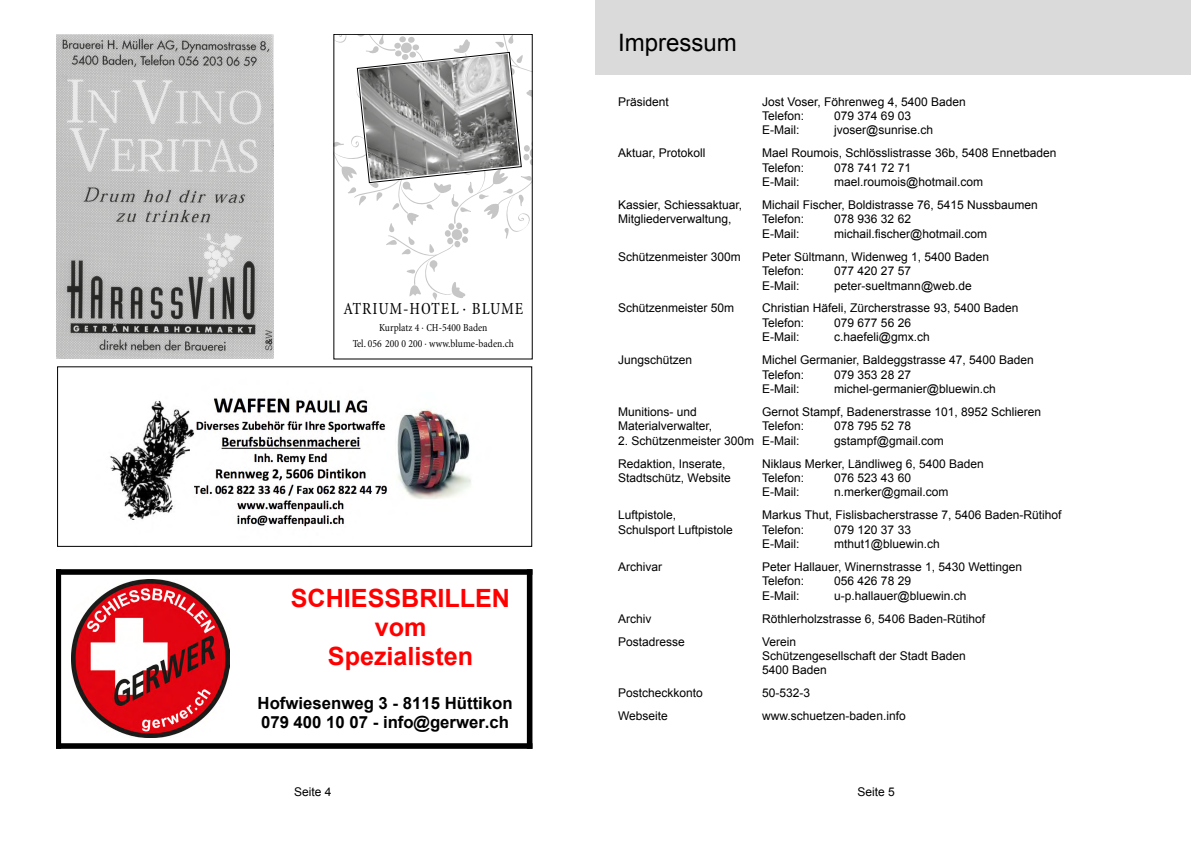
<style>
.page{position:relative;width:1191px;height:842px;background:#fff}
.page>*{position:absolute;margin:0;border:0;box-sizing:border-box;transform-origin:0 0}
.t1{font:700 25.1px/28.9px "Arial";color:#f00;text-align:center}
.t2{font:24px "Arial";color:#000}
.t3{font:condensed 17.1px "Minion";letter-spacing:.05em;color:#000}
.t4{font:700 16.8px/19.3px "Arial";color:#000}
.t5{font:12px/14.4px "Arial";color:#000}
.t6{font:condensed 10.8px/16.2px "Minion";letter-spacing:.005em;color:#000;text-align:center}
</style>
<div class="page">
<div style="left:595px;top:0;width:596px;height:74px;background:#dadada"></div>
<img style="left:110px;top:398px;width:361px;height:129px">
<div style="left:57px;top:367px;width:475px;height:180px;border:1px solid #000"></div>
<img style="left:57px;top:34px;width:217px;height:324px">
<img style="left:71px;top:580px;width:158px;height:158px">
<div style="left:57px;top:569px;width:475px;height:6px;background:#000"></div>
<div style="left:527px;top:569px;width:5px;height:180px;background:#000"></div>
<div style="left:57px;top:743px;width:475px;height:6px;background:#000"></div>
<hr style="left:57px;top:569px;width:4px;height:180px;background:#000">
<svg style="left:334px;top:34px;width:198px;height:267px"></svg>
<img style="left:359px;top:54px;width:160px;height:127px">
<h2 class="t2" style="left:618px;top:27px;width:120px">Impressum</h2>
<p class="t5" style="left:618px;top:94px;width:52px">Präsident</p>
<p class="t5" style="left:762px;top:94px;width:205px">Jost Voser, Föhrenweg 4, 5400 Baden<br>Telefon:</p>
<p class="t5" style="left:834px;top:109px;width:78px">079 374 69 03</p>
<p class="t5" style="left:762px;top:123px;width:39px">E-Mail:</p>
<p class="t5" style="left:834px;top:123px;width:100px">jvoser@sunrise.ch</p>
<p class="t5" style="left:618px;top:146px;width:89px">Aktuar, Protokoll</p>
<p class="t5" style="left:762px;top:146px;width:296px">Mael Roumois, Schlösslistrasse 36b, 5408 Ennetbaden<br>Telefon:</p>
<p class="t5" style="left:834px;top:160px;width:78px">078 741 72 71</p>
<p class="t5" style="left:762px;top:175px;width:39px">E-Mail:</p>
<p class="t5" style="left:834px;top:175px;width:150px">mael.roumois@hotmail.com</p>
<p class="t5" style="left:618px;top:198px;width:126px">Kassier, Schiessaktuar,</p>
<p class="t5" style="left:762px;top:198px;width:277px">Michail Fischer, Boldistrasse 76, 5415 Nussbaumen</p>
<p class="t5" style="left:618px;top:212px;width:115px">Mitgliederverwaltung,</p>
<p class="t5" style="left:762px;top:212px;width:44px">Telefon:</p>
<p class="t5" style="left:834px;top:212px;width:78px">078 936 32 62</p>
<p class="t5" style="left:762px;top:227px;width:39px">E-Mail:</p>
<p class="t5" style="left:834px;top:227px;width:154px">michail.fischer@hotmail.com</p>
<p class="t5" style="left:618px;top:249px;width:124px">Schützenmeister 300m</p>
<p class="t5" style="left:762px;top:249px;width:228px">Peter Sültmann, Widenweg 1, 5400 Baden<br>Telefon:</p>
<p class="t5" style="left:834px;top:264px;width:78px">077 420 27 57</p>
<h3 class="t3" style="left:343px;top:300px;width:181px">ATRIUM-HOTEL · BLUME</h3>
<p class="t6" style="left:353px;top:319px;width:163px">Kurplatz 4 · CH-5400 Baden<br>Tel. 056 200 0 200 · www.blume-baden.ch</p>
<h1 class="t1" style="left:291px;top:586px;width:221px">SCHIESSBRILLEN vom<br>Spezialisten</h1>
<h3 class="t4" style="left:258px;top:695px;width:256px">Hofwiesenweg 3 - 8115 Hüttikon<br>079 400 10 07 - info@gerwer.ch</h3>
<p class="t5" style="left:762px;top:278px;width:39px">E-Mail:</p>
<p class="t5" style="left:834px;top:278px;width:139px">peter-sueltmann@web.de</p>
<p class="t5" style="left:618px;top:301px;width:118px">Schützenmeister 50m</p>
<p class="t5" style="left:762px;top:301px;width:258px">Christian Häfeli, Zürcherstrasse 93, 5400 Baden<br>Telefon:</p>
<p class="t5" style="left:834px;top:316px;width:78px">079 677 56 26</p>
<p class="t5" style="left:762px;top:330px;width:39px">E-Mail:</p>
<p class="t5" style="left:834px;top:330px;width:97px">c.haefeli@gmx.ch</p>
<p class="t5" style="left:618px;top:353px;width:76px">Jungschützen</p>
<p class="t5" style="left:762px;top:353px;width:273px">Michel Germanier, Baldeggstrasse 47, 5400 Baden<br>Telefon:</p>
<p class="t5" style="left:834px;top:367px;width:78px">079 353 28 27</p>
<p class="t5" style="left:762px;top:382px;width:39px">E-Mail:</p>
<p class="t5" style="left:834px;top:382px;width:163px">michel-germanier@bluewin.ch</p>
<p class="t5" style="left:618px;top:405px;width:80px">Munitions- und</p>
<p class="t5" style="left:762px;top:405px;width:280px">Gernot Stampf, Badenerstrasse 101, 8952 Schlieren</p>
<p class="t5" style="left:618px;top:419px;width:96px">Materialverwalter,</p>
<p class="t5" style="left:762px;top:419px;width:44px">Telefon:</p>
<p class="t5" style="left:834px;top:419px;width:78px">078 795 52 78</p>
<p class="t5" style="left:618px;top:433px;width:183px">2. Schützenmeister 300m E-Mail:</p>
<p class="t5" style="left:834px;top:433px;width:111px">gstampf@gmail.com</p>
<p class="t5" style="left:618px;top:456px;width:109px">Redaktion, Inserate,</p>
<p class="t5" style="left:762px;top:456px;width:223px">Niklaus Merker, Ländliweg 6, 5400 Baden</p>
<p class="t5" style="left:618px;top:471px;width:114px">Stadtschütz, Website</p>
<p class="t5" style="left:762px;top:471px;width:44px">Telefon:</p>
<p class="t5" style="left:834px;top:471px;width:78px">076 523 43 60</p>
<p class="t5" style="left:762px;top:485px;width:39px">E-Mail:</p>
<p class="t5" style="left:834px;top:485px;width:116px">n.merker@gmail.com</p>
<p class="t5" style="left:618px;top:508px;width:60px">Luftpistole,</p>
<p class="t5" style="left:762px;top:508px;width:301px">Markus Thut, Fislisbacherstrasse 7, 5406 Baden-Rütihof</p>
<p class="t5" style="left:618px;top:522px;width:116px">Schulsport Luftpistole</p>
<p class="t5" style="left:762px;top:522px;width:44px">Telefon:</p>
<p class="t5" style="left:834px;top:522px;width:78px">079 120 37 33</p>
<p class="t5" style="left:762px;top:537px;width:39px">E-Mail:</p>
<p class="t5" style="left:834px;top:537px;width:107px">mthut1@bluewin.ch</p>
<p class="t5" style="left:618px;top:560px;width:46px">Archivar</p>
<p class="t5" style="left:762px;top:560px;width:261px">Peter Hallauer, Winernstrasse 1, 5430 Wettingen<br>Telefon:</p>
<p class="t5" style="left:834px;top:574px;width:78px">056 426 78 29</p>
<p class="t5" style="left:762px;top:588px;width:39px">E-Mail:</p>
<p class="t5" style="left:834px;top:588px;width:134px">u-p.hallauer@bluewin.ch</p>
<p class="t5" style="left:618px;top:611px;width:35px">Archiv</p>
<p class="t5" style="left:762px;top:611px;width:224px">Röthlerholzstrasse 6, 5406 Baden-Rütihof</p>
<p class="t5" style="left:618px;top:634px;width:68px">Postadresse</p>
<p class="t5" style="left:762px;top:634px;width:205px">Verein<br>Schützengesellschaft der Stadt Baden<br>5400 Baden</p>
<p class="t5" style="left:618px;top:686px;width:86px">Postcheckkonto</p>
<p class="t5" style="left:762px;top:686px;width:50px">50-532-3</p>
<p class="t5" style="left:618px;top:709px;width:51px">Webseite</p>
<p class="t5" style="left:762px;top:709px;width:145px">www.schuetzen-baden.info</p>
<p class="t5" style="left:294px;top:785px;width:39px">Seite 4</p>
<p class="t5" style="left:857px;top:785px;width:39px">Seite 5</p>
</div>
